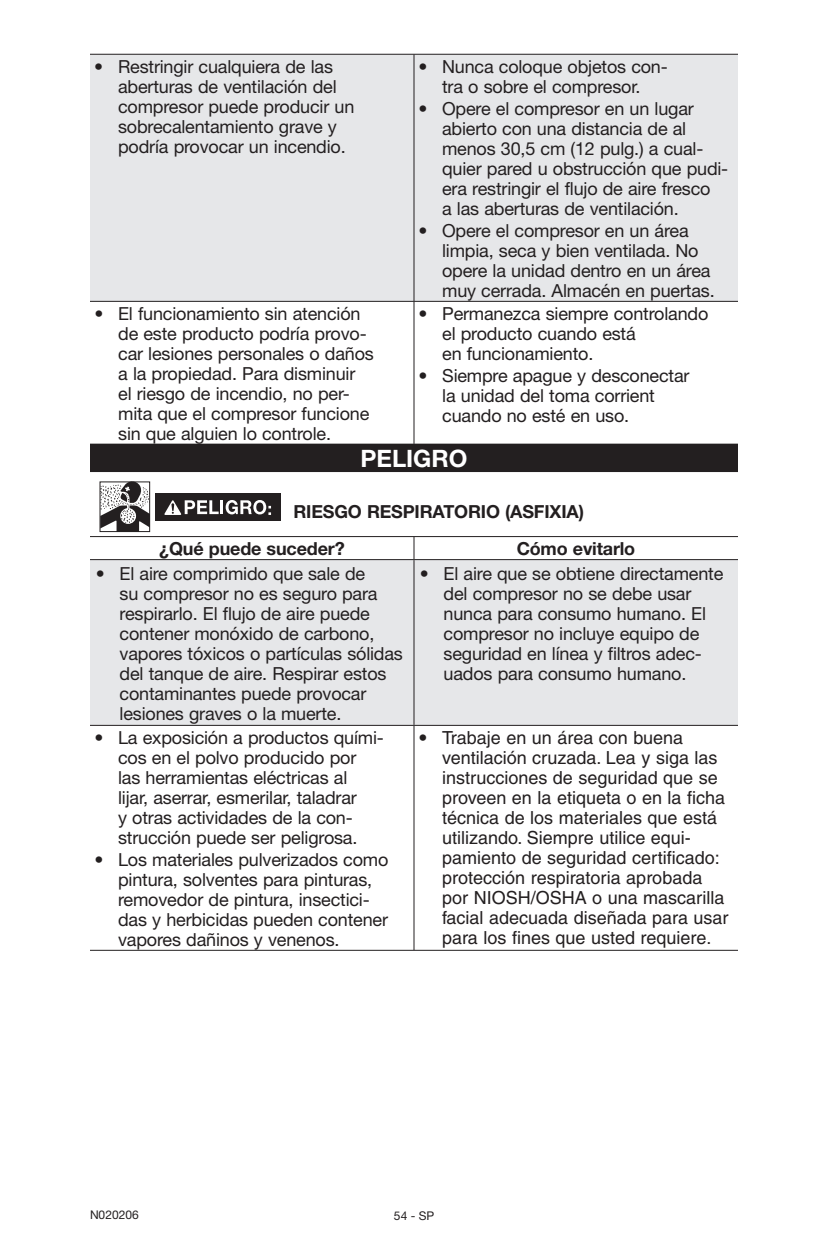
<style>
.page{position:relative;width:828px;height:1260px;background:#fff}
.page>*{position:absolute;margin:0;border:0;box-sizing:border-box;transform-origin:0 0}
.t1{font:700 24px "Helvetica Neue";color:#fff}
.t2{font:18px/20px "Helvetica Neue";letter-spacing:-.01em;color:#231f20}
.t3{font:18px/20px "Helvetica";color:#231f20}
.t4{font:700 18px "Helvetica Neue";letter-spacing:-.01em;color:#231f20}
.t5{font:12px "Helvetica Neue";color:#231f20}
.s1{font-family:"Helvetica Neue"}
</style>
<div class="page">
<svg style="left:90px;top:55px;width:648px;height:670px;fill:#e6e7e9"></svg>
<div style="left:90px;top:444px;width:648px;height:28px;background:#231f20"></div>
<hr style="left:90px;top:54px;width:324px;height:1px;background:#231f20">
<hr style="left:414px;top:54px;width:324px;height:1px;background:#231f20">
<hr style="left:414px;top:54px;width:1px;height:247px;background:#231f20">
<hr style="left:90px;top:301px;width:324px;height:1px;background:#231f20">
<hr style="left:414px;top:301px;width:324px;height:1px;background:#231f20">
<hr style="left:414px;top:302px;width:1px;height:142px;background:#231f20">
<hr style="left:90px;top:536px;width:324px;height:1px;background:#231f20">
<hr style="left:414px;top:536px;width:324px;height:1px;background:#231f20">
<svg style="left:414px;top:537px;width:1px;height:22px"></svg>
<hr style="left:414px;top:726px;width:1px;height:224px;background:#231f20">
<hr style="left:90px;top:950px;width:324px;height:1px;background:#231f20">
<hr style="left:414px;top:950px;width:324px;height:1px;background:#231f20">
<hr style="left:90px;top:559px;width:324px;height:1px;background:#231f20">
<hr style="left:414px;top:559px;width:324px;height:1px;background:#231f20">
<hr style="left:414px;top:560px;width:1px;height:165px;background:#231f20">
<hr style="left:90px;top:725px;width:324px;height:1px;background:#231f20">
<hr style="left:414px;top:725px;width:324px;height:1px;background:#231f20">
<svg style="left:102px;top:484px;width:46px;height:46px"></svg>
<div style="left:100px;top:482px;width:50px;height:50px;border:1px solid #231f20"></div>
<div style="left:155px;top:494px;width:126px;height:27px;background:#231f20"></div>
<svg style="left:164px;top:500px;width:107px;height:15px"></svg>
<p class="t2" style="left:118px;top:56px;width:238px;text-indent:-24px">• Restringir cualquiera de las aberturas de ventilación del compresor puede producir un sobrecalentamiento grave y podría provocar un incendio.</p>
<p class="t2" style="left:418px;top:56px;width:251px;text-align:center">• Nunca coloque objetos con&shy;tra o sobre el compresor.</p>
<p class="t2" style="left:442px;top:98px;width:288px;text-indent:-24px">• Opere el compresor en un lugar abierto con una distancia de al menos 30,5 cm (12 pulg.) a cual&shy;quier pared u obstrucción que pudi&shy;era restringir el flujo de aire fresco<br>a las aberturas de ventilación.</p>
<p class="t2" style="left:442px;top:220px;width:274px;text-indent:-24px">• Opere el compresor en un área limpia, seca y bien ventilada. No opere la unidad dentro en un área muy cerrada. Almacén en puertas.</p>
<p class="t2" style="left:118px;top:303px;width:257px;text-indent:-24px">• El funcionamiento sin atención de este producto podría provo&shy;car lesiones personales o daños a la propiedad. Para disminuir<br>el riesgo de incendio, no per&shy;mita que el compresor funcione sin que alguien lo controle.</p>
<p class="t2" style="left:442px;top:303px;width:268px;text-indent:-24px">• Permanezca siempre controlando el producto cuando está<br>en funcionamiento.</p>
<p class="t2" style="left:442px;top:365px;width:249px;text-indent:-24px">• Siempre apague y desconectar la unidad del toma corrient cuando no esté en uso.</p>
<h1 class="t1" style="left:360px;top:444px;width:109px">PELIGRO</h1>
<p class="t4" style="left:293px;top:500px;width:228px">RIESGO RESPIRATORIO (asfi</p>
<p class="t4" style="left:550px;top:500px;width:36px">xia)</p>
<p class="t4" style="left:159px;top:538px;width:187px">¿Qué puede suceder?</p>
<p class="t4" style="left:517px;top:538px;width:120px">Cómo evitarlo</p>
<p class="t2" style="left:120px;top:563px;width:285px;text-indent:-24px">• El aire comprimido que sale de<br>su compresor no es seguro para respirarlo. El flujo de aire puede contener monóxido de carbono, vapores tóxicos o partículas sólidas del tanque de aire. Respirar estos contaminantes puede provocar lesiones graves o la muerte.</p>
<p class="t2" style="left:444px;top:563px;width:281px;text-indent:-24px">• El aire que se obtiene directamente del compresor no se debe usar nunca para consumo humano. El compresor no incluye equipo de seguridad en línea y filtros adec&shy;uados para consumo humano.</p>
<p class="t2" style="left:118px;top:727px;width:267px;text-indent:-24px">• La exposición a productos quími&shy;cos en el polvo producido por<br>las herramientas eléctricas al<br>lijar, aserrar, esmerilar, taladrar<br>y otras actividades de la con&shy;strucción puede ser peligrosa.</p>
<p class="t2" style="left:118px;top:849px;width:272px;text-indent:-24px">• Los materiales pulverizados como pintura, solventes para pinturas, removedor de pintura, insectici&shy;das y herbicidas pueden contener vapores dañinos y venenos.</p>
<p class="t3" style="left:442px;top:727px;width:288px;text-indent:-24px"><span class="s1">•</span> Trabaje en un área con buena ventilación cruzada. Lea y siga las instrucciones de seguridad que se proveen en la etiqueta o en la ficha técnica de los materiales que está utilizando. Siempre utilice equi&shy;pamiento de seguridad certificado: protección respiratoria aprobada por NIOSH/OSHA o una mascarilla facial adecuada diseñada para usar para los fines que usted requiere.</p>
<p class="t5" style="left:90px;top:1207px;width:50px">N020206</p>
<p class="t5" style="left:394px;top:1209px;width:42px">54 - SP</p>
</div>
